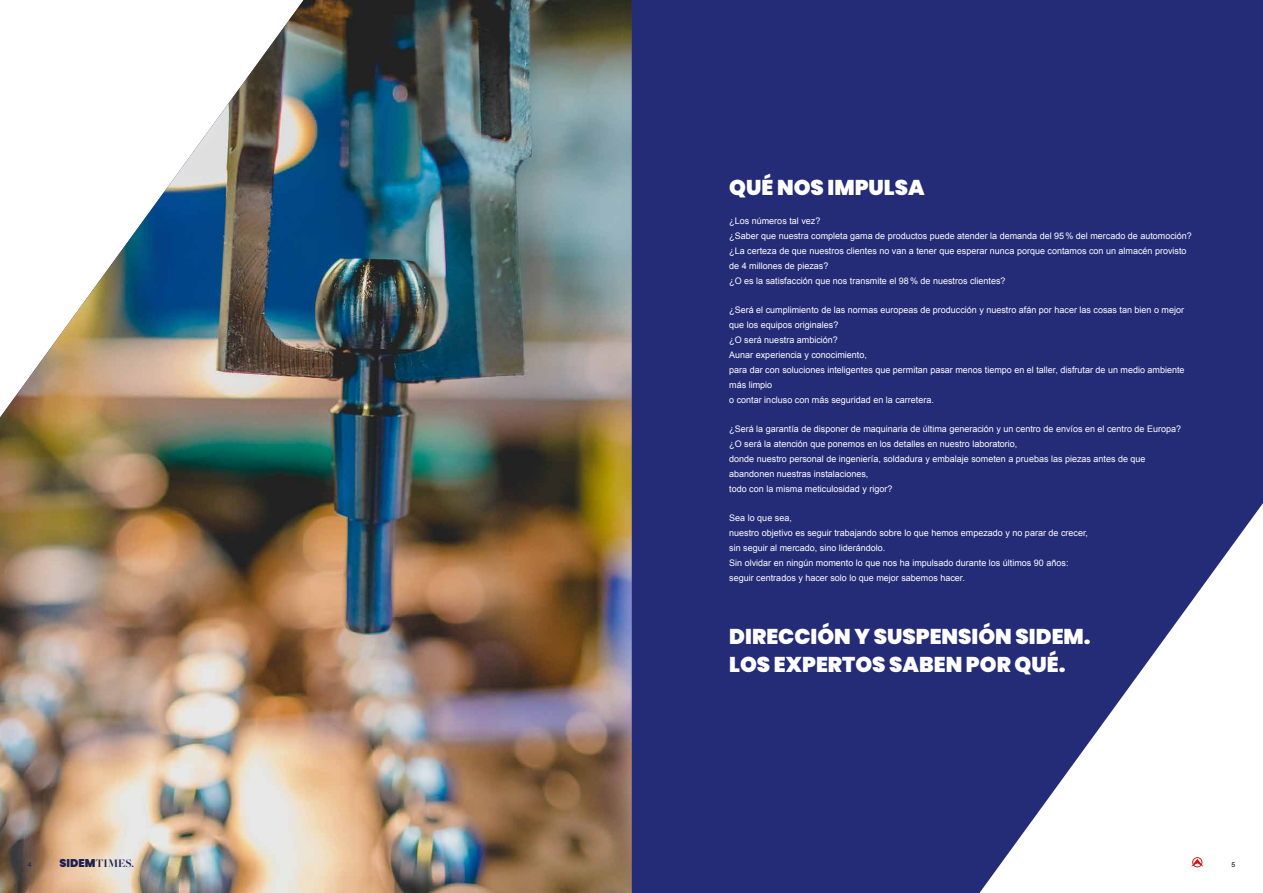
<style>
.page{position:relative;width:1263px;height:893px;background:#fff}
.page>*{position:absolute;margin:0;border:0;box-sizing:border-box;transform-origin:0 0}
.t1{font:900 21.38px/27.9px "Poppins";color:#fff}
.t2{font:900 11.25px "Poppins";color:#201f53}
.t3{font:9px/14.9px "Arial";color:#fff}
.t4{font:6.75px "Arial";color:#201f53}
.t5{font:6.75px "Arial";color:#000}
.s1{font-family:"Freight Big Pro";font-weight:700;font-size:12px}
.s2{font-family:"Freight Big Pro";font-weight:700;font-size:12px;color:#242b77}
</style>
<div class="page">
<img style="left:0;top:0;width:1263px;height:893px">
<h1 class="t1" style="left:729px;top:173px;width:197px">QUÉ NOS IMPULSA</h1>
<p class="t3" style="left:729px;top:214px;width:464px">¿Los números tal vez?<br>¿Saber que nuestra completa gama de productos puede atender la demanda del 95% del mercado de automoción? ¿La certeza de que nuestros clientes no van a tener que esperar nunca porque contamos con un almacén provisto de 4 millones de piezas?<br>¿O es la satisfacción que nos transmite el 98% de nuestros clientes?</p>
<p class="t3" style="left:729px;top:303px;width:457px">¿Será el cumplimiento de las normas europeas de producción y nuestro afán por hacer las cosas tan bien o mejor que los equipos originales?<br>¿O será nuestra ambición?<br>Aunar experiencia y conocimiento,<br>para dar con soluciones inteligentes que permitan pasar menos tiempo en el taller, disfrutar de un medio ambiente más limpio<br>o contar incluso con más seguridad en la carretera.</p>
<p class="t3" style="left:729px;top:422px;width:453px">¿Será la garantía de disponer de maquinaria de última generación y un centro de envíos en el centro de Europa? ¿O será la atención que ponemos en los detalles en nuestro laboratorio,<br>donde nuestro personal de ingeniería, soldadura y embalaje someten a pruebas las piezas antes de que abandonen nuestras instalaciones,<br>todo con la misma meticulosidad y rigor?</p>
<p class="t3" style="left:729px;top:511px;width:360px">Sea lo que sea,<br>nuestro objetivo es seguir trabajando sobre lo que hemos empezado y no parar de crecer, sin seguir al mercado, sino liderándolo.<br>Sin olvidar en ningún momento lo que nos ha impulsado durante los últimos 90 años: seguir centrados y hacer solo lo que mejor sabemos hacer.</p>
<h1 class="t1" style="left:729px;top:623px;width:363px">DIRECCIÓN Y SUSPENSIÓN SIDEM.<br>LOS EXPERTOS SABEN POR QUÉ.</h1>
<p class="t4" style="left:28px;top:860px;width:5px">4</p>
<p class="t2" style="left:60px;top:856px;width:76px">SIDEM<span class="s1">TIMES</span><span class="s2">.</span></p>
<p class="t5" style="left:1231px;top:860px;width:5px">5</p>
</div>
